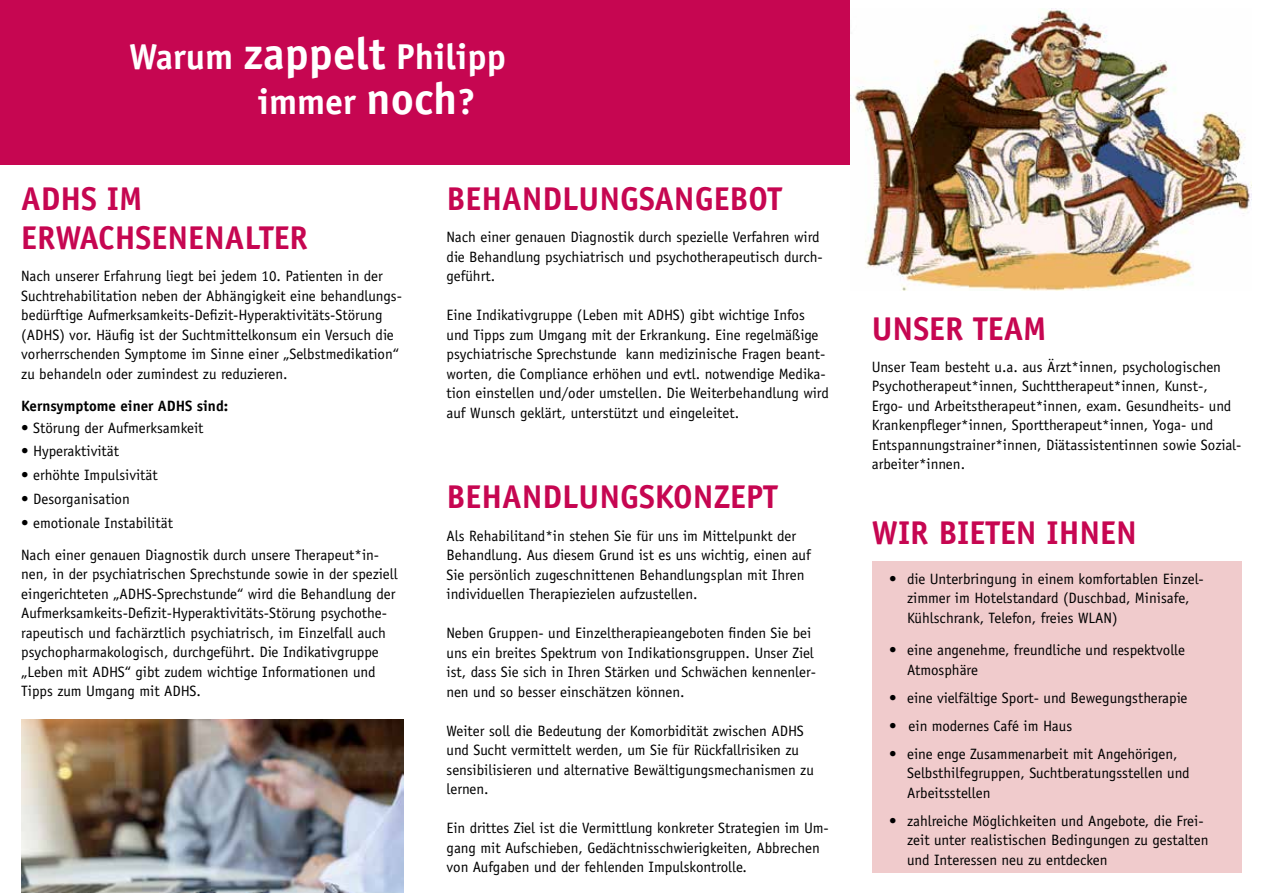
<style>
.page{position:relative;width:1263px;height:893px;background:#fff}
.page>*{position:absolute;margin:0;border:0;box-sizing:border-box;transform-origin:0 0}
.t1{font:700 36px/45px "Officina Sans Std";color:#fff}
.t2{font:700 33px/39px "Officina Sans Std";color:#c60651}
.t3{font:15px/19.5px "Officina Sans Std";color:#000}
.t4{font:700 15px "Officina Sans Std";color:#000}
.s1{font-size:45px}
</style>
<div class="page">
<div style="left:0;top:0;width:1263px;height:165px;background:#c60651"></div>
<div style="left:850px;top:0;width:413px;height:296px;background:#fff"></div>
<img style="left:850px;top:9px;width:402px;height:281px">
<img style="left:21px;top:720px;width:383px;height:173px">
<div style="left:872px;top:561px;width:370px;height:312px;background:#f0cbcc"></div>
<h1 class="t1" style="left:21px;top:34px;width:47px">W</h1>
<h1 class="t1" style="left:258px;top:34px;width:250px;text-indent:-102px">ARUM <span class="s1">ZAPPELT</span> PHILIPP<br>IMMER <span class="s1">NOCH</span>?</h1>
<h2 class="t2" style="left:21px;top:179px;width:20px">ADHS</h2>
<h2 class="t2" style="left:21px;top:179px;width:288px;text-indent:86px">IM<br>ERWACHSENENALTER</h2>
<p class="t3" style="left:21px;top:266px;width:382px">Nach unserer Erfahrung liegt bei jedem 10. Patienten in der Suchtrehabilitation neben der Abhängigkeit eine behandlungs&shy;bedürftige Aufmerksamkeits-Defizit-Hyperaktivitäts-Störung (ADHS) vor. Häufig ist der Suchtmittelkonsum ein Versuch die vorherrschenden Symptome im Sinne einer „Selbstmedikation“ zu behandeln oder zumindest zu reduzieren.</p>
<p class="t4" style="left:21px;top:396px;width:147px">KERNSYMPTOME EINER ADHS</p>
<p class="t4" style="left:197px;top:396px;width:33px">SIND:</p>
<p class="t3" style="left:21px;top:418px;width:184px">• Störung der Aufmerksamkeit</p>
<p class="t3" style="left:21px;top:441px;width:99px">• Hyperaktivität</p>
<p class="t3" style="left:21px;top:465px;width:138px">• erhöhte Impulsivität</p>
<p class="t3" style="left:21px;top:489px;width:110px">• Desorganisation</p>
<p class="t3" style="left:21px;top:506px;width:359px;line-height:32.2px">• emotionale Instabilität<br>Nach einer genauen Diagnostik durch unsere Therapeut*in-</p>
<p class="t3" style="left:21px;top:564px;width:378px">nen, in der psychiatrischen Sprechstunde sowie in der speziell eingerichteten „ADHS-Sprechstunde“ wird die Behandlung der Aufmerksamkeits-Defizit-Hyperaktivitäts-Störung psychothe&shy;rapeutisch und fachärztlich psychiatrisch, im Einzelfall auch psychopharmakologisch, durchgeführt. Die Indikativgruppe „Leben mit ADHS“ gibt zudem wichtige Informationen und Tipps zum Umgang mit ADHS.</p>
<h2 class="t2" style="left:446px;top:179px;width:337px">BEHANDLUNGSANGEBOT</h2>
<p class="t3" style="left:446px;top:227px;width:378px">Nach einer genauen Diagnostik durch spezielle Verfahren wird die Behandlung psychiatrisch und psychotherapeutisch durch&shy;geführt.</p>
<p class="t3" style="left:446px;top:305px;width:384px">Eine Indikativgruppe (Leben mit ADHS) gibt wichtige Infos und Tipps zum Umgang mit der Erkrankung. Eine regelmäßige psychiatrische Sprechstunde kann medizinische Fragen beant&shy;worten, die Compliance erhöhen und evtl. notwendige Medika&shy;tion einstellen und/oder umstellen. Die Weiterbehandlung wird auf Wunsch geklärt, unterstützt und eingeleitet.</p>
<h2 class="t2" style="left:446px;top:477px;width:333px">BEHANDLUNGSKONZEPT</h2>
<p class="t3" style="left:446px;top:526px;width:366px">Als Rehabilitand*in stehen Sie für uns im Mittelpunkt der Behandlung. Aus diesem Grund ist es uns wichtig, einen auf Sie persönlich zugeschnittenen Behandlungsplan mit Ihren individuellen Therapiezielen aufzustellen.</p>
<p class="t3" style="left:446px;top:623px;width:371px">Neben Gruppen- und Einzeltherapieangeboten finden Sie bei uns ein breites Spektrum von Indikationsgruppen. Unser Ziel ist, dass Sie sich in Ihren Stärken und Schwächen kennenler&shy;nen und so besser einschätzen können.</p>
<p class="t3" style="left:446px;top:721px;width:369px">Weiter soll die Bedeutung der Komorbidität zwischen ADHS und Sucht vermittelt werden, um Sie für Rückfallrisiken zu sensibilisieren und alternative Bewältigungsmechanismen zu lernen.</p>
<p class="t3" style="left:446px;top:818px;width:384px">Ein drittes Ziel ist die Vermittlung konkreter Strategien im Um&shy;gang mit Aufschieben, Gedächtnisschwierigkeiten, Abbrechen von Aufgaben und der fehlenden Impulskontrolle.</p>
<h2 class="t2" style="left:872px;top:309px;width:176px">UNSER TEAM</h2>
<p class="t3" style="left:872px;top:357px;width:371px">Unser Team besteht u.a. aus Ärzt*innen, psychologischen Psychotherapeut*innen, Suchttherapeut*innen, Kunst-, Ergo- und Arbeitstherapeut*innen, exam. Gesundheits- und Krankenpfleger*innen, Sporttherapeut*innen, Yoga- und Entspannungstrainer*innen, Diätassistentinnen sowie Sozial&shy;arbeiter*innen.</p>
<h2 class="t2" style="left:872px;top:513px;width:267px">WIR BIETEN IHNEN</h2>
<p class="t3" style="left:907px;top:569px;width:298px;text-indent:-18px">• die Unterbringung in einem komfortablen Einzel&shy;zimmer im Hotelstandard (Duschbad, Minisafe,<br>Kühlschrank, Telefon, freies WLAN )</p>
<p class="t3" style="left:907px;top:640px;width:279px;text-indent:-18px">• eine angenehme, freundliche und respektvolle<br>Atmosphäre</p>
<p class="t3" style="left:889px;top:688px;width:300px">• eine vielfältige Sport- und Bewegungstherapie</p>
<p class="t3" style="left:889px;top:716px;width:185px">• ein modernes Café im Haus</p>
<p class="t3" style="left:907px;top:744px;width:284px;text-indent:-18px">• eine enge Zusammenarbeit mit Angehörigen,<br>Selbsthilfegruppen, Suchtberatungsstellen und<br>Arbeitsstellen</p>
<p class="t3" style="left:907px;top:811px;width:303px;text-indent:-18px">• zahlreiche Möglichkeiten und Angebote, die Frei&shy;zeit unter realistischen Bedingungen zu gestalten und Interessen neu zu entdecken</p>
</div>
